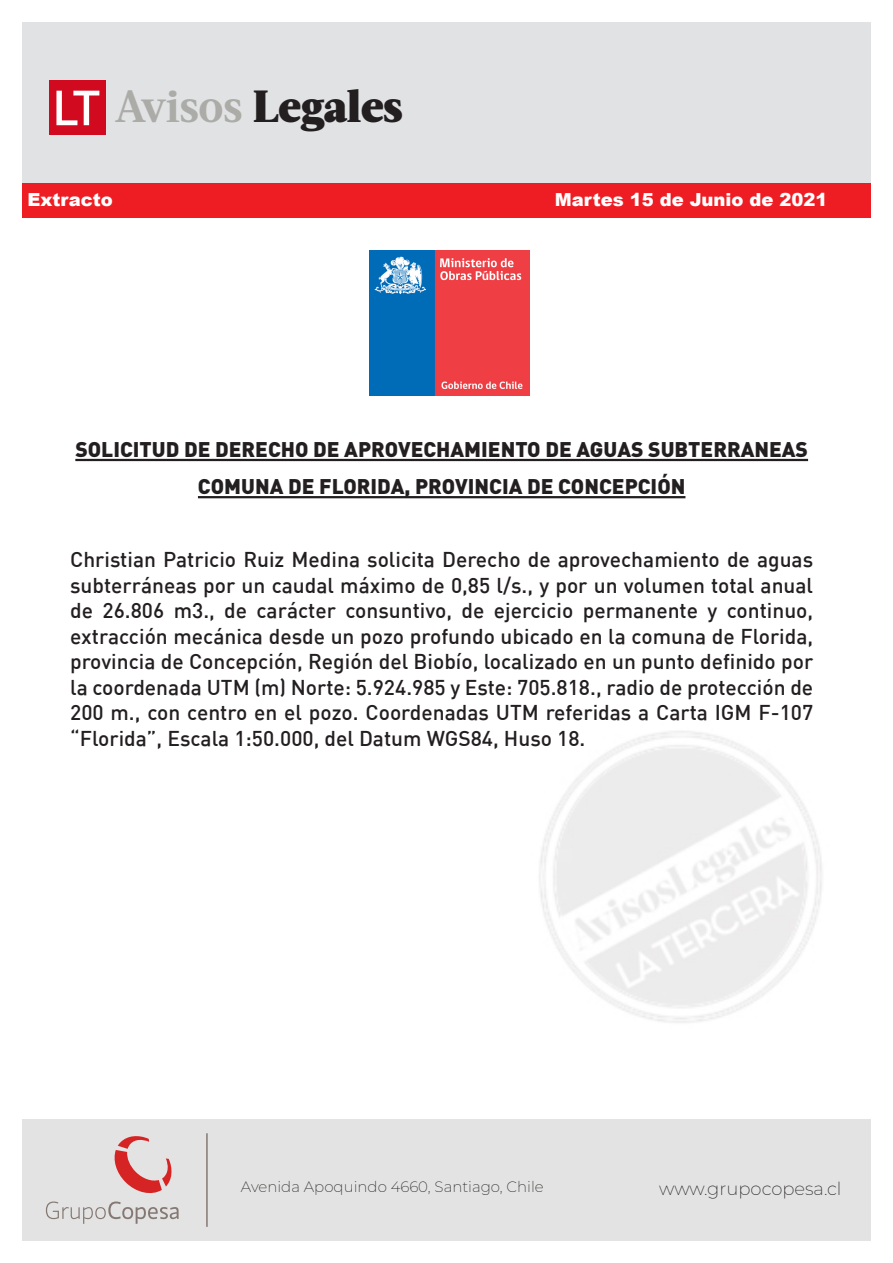
<style>
.page{position:relative;width:893px;height:1263px;background:#fff}
.page>*{position:absolute;margin:0;border:0;box-sizing:border-box;transform-origin:0 0}
.t1{font:900 45px "Acta";letter-spacing:-.01em;color:#231f20}
.t2{font:500 21px/25.5px "DIN";color:#231f20;text-align:justify}
.t3{font:900 21px "DIN";color:#231f20}
.t4{font:900 18px "Arial";color:#fff}
.t5{font:200 18px "Montserrat";color:#231f20}
.t6{font:200 15px "Montserrat";color:#231f20}
.s1{font-weight:700;color:#ababa8}
</style>
<div class="page">
<div style="left:22px;top:1120px;width:849px;height:121px;background:#e2e3e2"></div>
<div style="left:22px;top:22px;width:849px;height:160px;background:#e1e2e4"></div>
<div style="left:50px;top:81px;width:56px;height:54px;background:#d10a1f"></div>
<svg style="left:56px;top:91px;width:43px;height:34px"></svg>
<div style="left:22px;top:183px;width:849px;height:35px;background:#ee1d23"></div>
<svg style="left:46px;top:1136px;width:133px;height:88px"></svg>
<hr style="left:206px;top:1133px;width:2px;height:94px;background:#857873">
<hr style="left:75px;top:459px;width:733px;height:2px;background:#231f20">
<hr style="left:198px;top:496px;width:487px;height:2px;background:#231f20">
<img style="left:370px;top:251px;width:160px;height:145px">
<h1 class="t1" style="left:115px;top:79px;width:289px"><span class="s1">Avisos</span> Legales</h1>
<p class="t4" style="left:28px;top:187px;width:87px">Extracto</p>
<p class="t4" style="left:555px;top:187px;width:274px">Martes 15 de Junio de 2021</p>
<p class="t3" style="left:75px;top:436px;width:734px">SOLICITUD DE DERECHO DE APROVECHAMIENTO DE AGUAS SUBTERRANEAS</p>
<p class="t3" style="left:198px;top:473px;width:489px">COMUNA DE FLORIDA, PROVINCIA DE CONCEPCIÓN</p>
<p class="t2" style="left:70px;top:546px;width:745px">Christian Patricio Ruiz Medina solicita Derecho de aprovechamiento de aguas subterráneas por un caudal máximo de 0,85 l/s., y por un volumen total anual de 26.806 m3., de carácter consuntivo, de ejercicio permanente y continuo, extracción mecánica desde un pozo profundo ubicado en la comuna de Florida, provincia de Concepción, Región del Biobío, localizado en un punto definido por la coordenada UTM (m) Norte: 5.924.985 y Este: 705.818., radio de protección de 200 m., con centro en el pozo. Coordenadas UTM referidas a Carta IGM F-107 “Florida”, Escala 1:50.000, del Datum WGS84, Huso 18.</p>
<p class="t6" style="left:241px;top:1177px;width:304px">Avenida Apoquindo 4660, Santiago, Chile</p>
<p class="t5" style="left:659px;top:1177px;width:184px">www.grupocopesa.cl</p>
</div>
